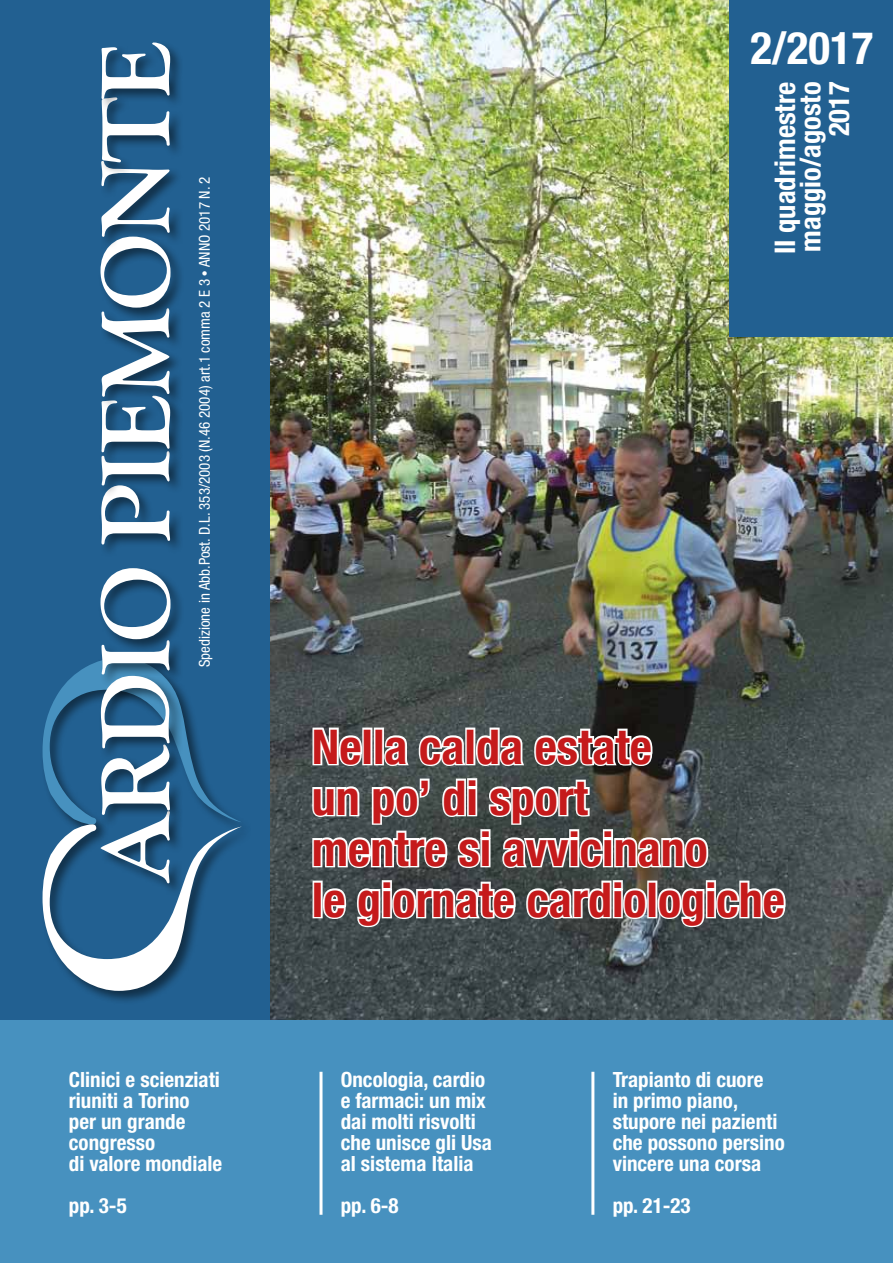
<style>
.page{position:relative;width:893px;height:1263px;background:#fff}
.page>*{position:absolute;margin:0;border:0;box-sizing:border-box;transform-origin:0 0}
.t1{font:700 condensed 48px/51px "Helvetica Neue LT Std";color:#c51a1b}
.t2{font:700 condensed 45px "Helvetica Neue LT Std";color:#fff}
.t3{font:700 condensed 28.5px/25.5px "Helvetica Neue LT Std";color:#fff}
.t4{font:700 condensed 21px/21px "Helvetica Neue LT Std";color:#fff}
.t5{font:condensed 15px "Helvetica Neue LT Std";color:#fff}
</style>
<div class="page">
<img style="left:269px;top:0;width:624px;height:1020px">
<div style="left:0;top:0;width:269px;height:1263px;background:#226091"></div>
<div style="left:0;top:1020px;width:893px;height:243px;background:#4791bf"></div>
<div style="left:729px;top:0;width:164px;height:337px;background:#226091"></div>
<svg style="left:311px;top:726px;width:53px;height:42px"></svg>
<div style="left:362px;top:727px;width:10px;height:38px;border:3px solid #fff"></div>
<div style="left:374px;top:727px;width:10px;height:38px;border:3px solid #fff"></div>
<svg style="left:382px;top:734px;width:29px;height:34px"></svg>
<svg style="left:417px;top:734px;width:51px;height:34px"></svg>
<div style="left:465px;top:727px;width:10px;height:38px;border:3px solid #fff"></div>
<svg style="left:474px;top:726px;width:180px;height:42px"></svg>
<svg style="left:311px;top:776px;width:399px;height:94px"></svg>
<div style="left:313px;top:880px;width:10px;height:38px;border:3px solid #fff"></div>
<svg style="left:321px;top:887px;width:27px;height:34px"></svg>
<svg style="left:355px;top:878px;width:162px;height:51px"></svg>
<svg style="left:524px;top:878px;width:125px;height:43px"></svg>
<div style="left:647px;top:880px;width:10px;height:38px;border:3px solid #fff"></div>
<svg style="left:656px;top:878px;width:131px;height:51px"></svg>
<div style="left:40px;top:823px;width:214px;height:182px;background:#000;opacity:.5"></div>
<svg style="left:43px;top:568px;width:200px;height:423px"></svg>
<div style="left:99px;top:484px;width:85px;height:74px;background:#000;opacity:.5"></div>
<div style="left:100px;top:449px;width:84px;height:50px;background:#000;opacity:.5"></div>
<div style="left:100px;top:394px;width:84px;height:72px;background:#000;opacity:.5"></div>
<div style="left:100px;top:307px;width:84px;height:103px;background:#000;opacity:.5"></div>
<div style="left:98px;top:234px;width:87px;height:88px;background:#000;opacity:.5"></div>
<div style="left:100px;top:159px;width:83px;height:91px;background:#000;opacity:.5"></div>
<div style="left:99px;top:96px;width:85px;height:80px;background:#000;opacity:.5"></div>
<div style="left:100px;top:41px;width:84px;height:72px;background:#000;opacity:.5"></div>
<svg style="left:100px;top:43px;width:71px;height:501px"></svg>
<hr style="left:591px;top:1072px;width:3px;height:143px;background:#fff">
<hr style="left:319px;top:1072px;width:3px;height:143px;background:#fff">
<p class="t5" style="left:196px;top:667px;width:492px;rotate:-90deg">Spedizione in Abb.Post. D.L. 353/2003 (N.46 2004) art.1 comma 2 E 3 ANNO 2017 N. 2</p>
<p class="t4" style="left:69px;top:1068px;width:155px">Clinici e scienziati riuniti a Torino<br>per un grande congresso<br>di valore mondiale</p>
<p class="t4" style="left:69px;top:1195px;width:59px">pp. 3-5</p>
<h2 class="t2" style="left:750px;top:21px;width:124px">2/2017</h2>
<h3 class="t3" style="left:772px;top:254px;width:174px;rotate:-90deg">II quadrimestre maggio/agosto</h3>
<h3 class="t3" style="left:826px;top:136px;width:56px;rotate:-90deg">2017</h3>
<h1 class="t1" style="left:312px;top:720px;width:475px">Nella calda estate<br>un po’ di sport<br>mentre si avvicinano<br>le giornate cardiologiche</h1>
<p class="t4" style="left:341px;top:1069px;width:153px">Oncologia, cardio e farmaci: un mix dai molti risvolti che unisce gli Usa al sistema Italia</p>
<p class="t4" style="left:341px;top:1195px;width:59px">pp. 6-8</p>
<p class="t4" style="left:613px;top:1069px;width:174px">Trapianto di cuore<br>in primo piano, stupore nei pazienti che possono persino vincere una corsa</p>
<p class="t4" style="left:613px;top:1195px;width:80px">pp. 21-23</p>
</div>
